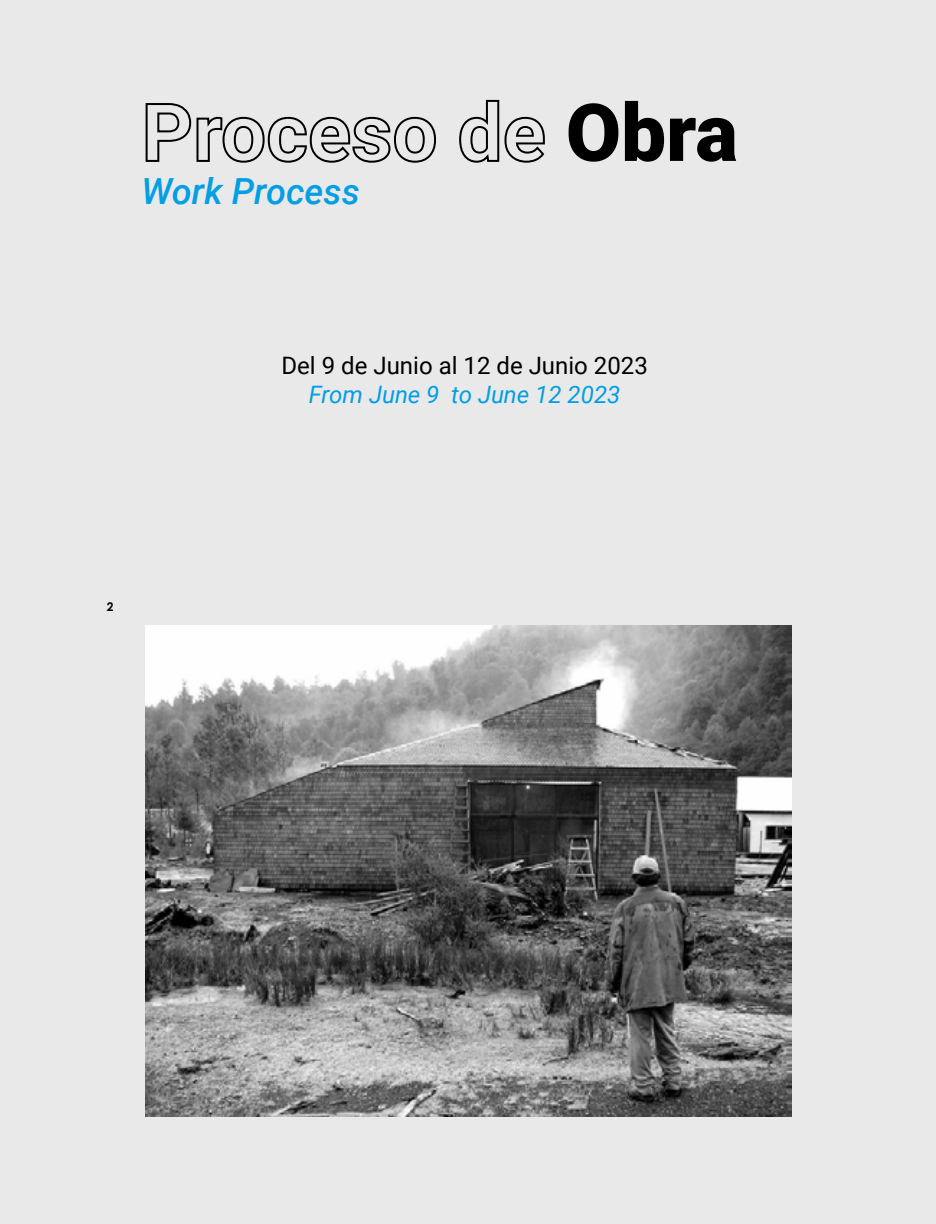
<style>
.page{position:relative;width:936px;height:1224px;background:#fff}
.page>*{position:absolute;margin:0;border:0;box-sizing:border-box;transform-origin:0 0}
.t1{font:900 80px "Roboto";color:#000}
.t2{font:italic 500 36px "Roboto";color:#009fe3}
.t3{font:24px "Roboto";color:#000}
.t4{font:italic 24px "Roboto";color:#009fe3}
.t5{font:700 12px "Century Gothic";color:#000}
</style>
<div class="page">
<div style="left:0;top:0;width:935px;height:1224px;background:#e9e9e9"></div>
<svg style="left:145px;top:103px;width:291px;height:60px"></svg>
<svg style="left:459px;top:99px;width:86px;height:64px"></svg>
<img style="left:146px;top:626px;width:645px;height:490px">
<h2 class="t2" style="left:141px;top:166px;width:220px">Work Process</h2>
<h1 class="t1" style="left:566px;top:76px;width:173px">Obra</h1>
<p class="t3" style="left:281px;top:348px;width:368px">Del 9 de Junio al 12 de Junio 2023</p>
<p class="t4" style="left:309px;top:377px;width:313px">From June 9 to June 12 2023</p>
<p class="t5" style="left:107px;top:597px;width:8px">2</p>
</div>
